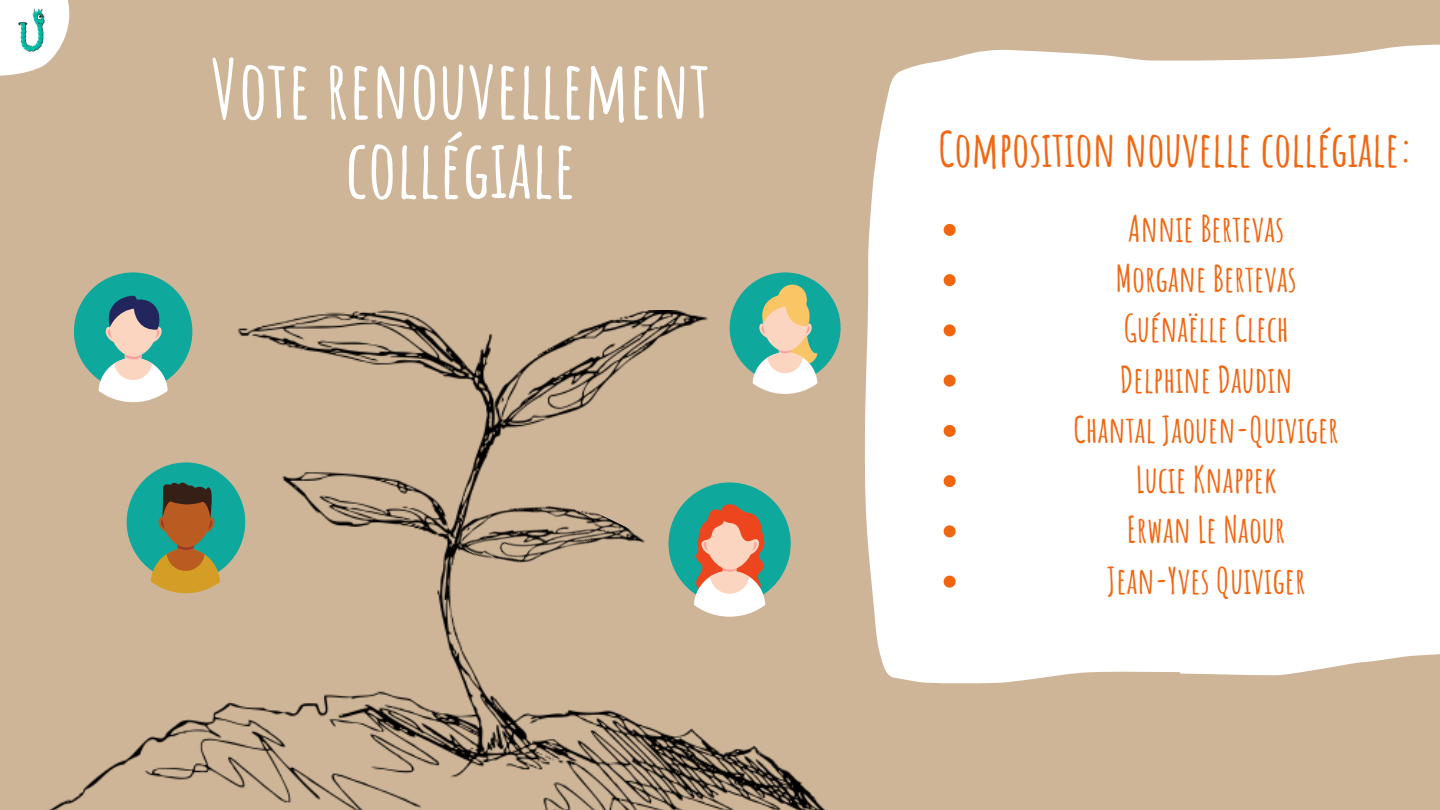
<style>
.page{position:relative;width:1440px;height:810px;background:#ceb598}
.page>*{position:absolute;margin:0;border:0;box-sizing:border-box;transform-origin:0 0}
.t1{font:700 80px/79.5px "Amatic SC";color:#fff;text-align:center}
.t2{font:700 48px "Amatic SC";color:#f16711}
.t3{font:700 36px/50.2px "Amatic SC";color:#f16711;text-align:center}
</style>
<div class="page">
<img style="left:48px;top:310px;width:793px;height:500px">
<div style="left:730px;top:272px;width:111px;height:111px;background:#0fa89d;border-radius:50%"></div>
<div style="left:778px;top:285px;width:29px;height:28px;background:#fac565;border-radius:50%"></div>
<svg style="left:753px;top:293px;width:65px;height:101px"></svg>
<svg style="left:126px;top:462px;width:120px;height:131px"></svg>
<div style="left:74px;top:272px;width:118px;height:119px;background:#0fa89d;border-radius:50%"></div>
<svg style="left:99px;top:295px;width:69px;height:107px"></svg>
<img style="left:449px;top:462px;width:217px;height:175px">
<div style="left:669px;top:482px;width:122px;height:123px;background:#0fa89d;border-radius:50%"></div>
<svg style="left:694px;top:504px;width:72px;height:113px"></svg>
<div style="left:865px;top:44px;width:575px;height:640px;background:#fff"></div>
<svg style="left:944px;top:224px;width:12px;height:12px"></svg>
<svg style="left:944px;top:274px;width:12px;height:12px"></svg>
<svg style="left:944px;top:324px;width:12px;height:12px"></svg>
<svg style="left:944px;top:375px;width:12px;height:12px"></svg>
<svg style="left:944px;top:425px;width:12px;height:12px"></svg>
<svg style="left:944px;top:475px;width:12px;height:12px"></svg>
<svg style="left:944px;top:525px;width:12px;height:12px"></svg>
<svg style="left:944px;top:576px;width:12px;height:12px"></svg>
<svg style="left:0;top:0;width:70px;height:76px"></svg>
<img style="left:9px;top:8px;width:45px;height:45px">
<h1 class="t1" style="left:211px;top:48px;width:501px">Vote renouvellement collégiale</h1>
<h2 class="t2" style="left:938px;top:118px;width:476px">Composition nouvelle collégiale:</h2>
<p class="t3" style="left:1074px;top:203px;width:267px">Annie Bertevas<br>Morgane Bertevas<br>Guénaëlle Clech<br>Delphine Daudin<br>Chantal Jaouen-Quiviger<br>Lucie Knappek<br>Erwan Le Naour<br>Jean-Yves Quiviger</p>
</div>
